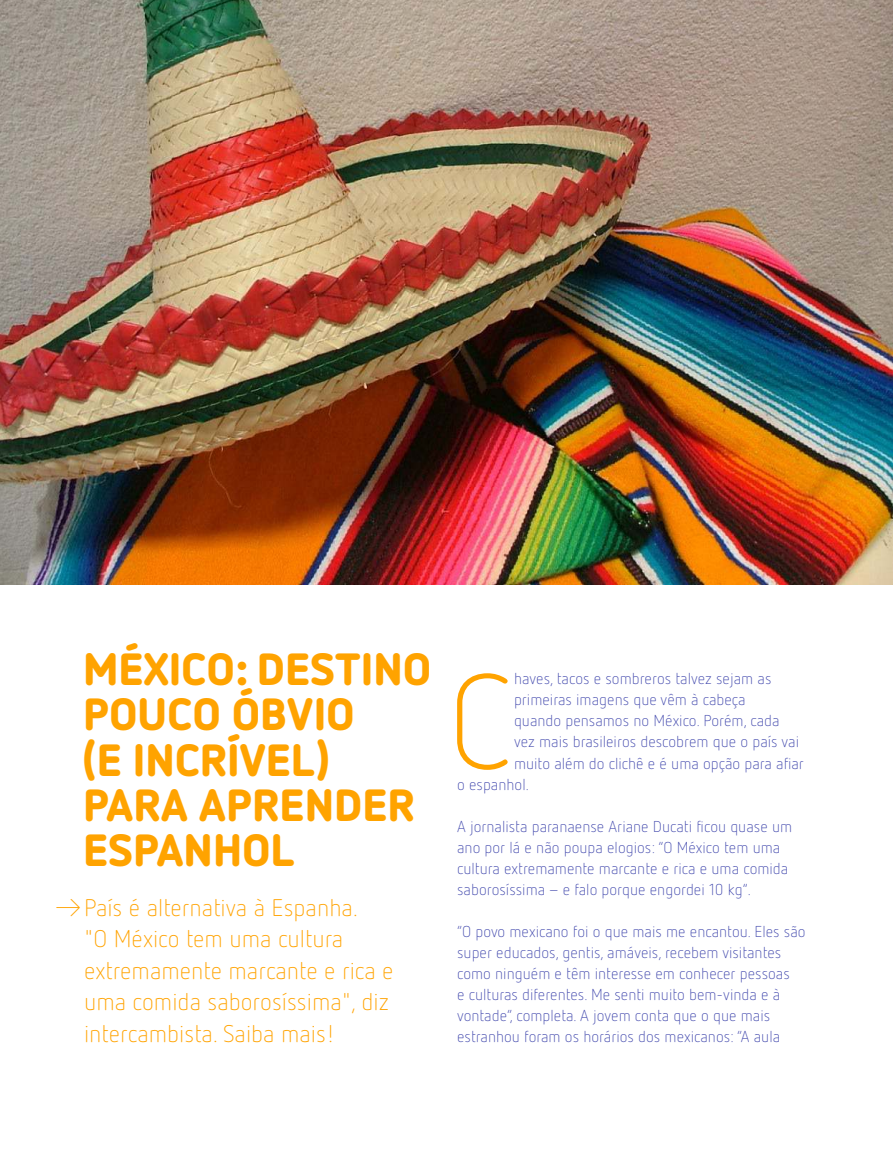
<style>
.page{position:relative;width:893px;height:1170px;background:#fff}
.page>*{position:absolute;margin:0;border:0;box-sizing:border-box;transform-origin:0 0}
.t1{font:300 133.95px "Netto OT";color:#ffa300}
.t2{font:900 45px/45px "Netto OT";color:#ffa300}
.t3{font:300 24px/31.5px "Netto OT";color:#ffa300}
.t4{font:300 15.75px/21px "Netto OT";color:#3d44ab}
</style>
<div class="page">
<img style="left:0;top:0;width:893px;height:584px">
<h2 class="t2" style="left:82px;top:647px;width:351px">MÉXICO: DESTINO<br>POUCO ÓBVIO<br>(E INCRÍVEL)<br>PARA APRENDER<br>ESPANHOL</h2>
<h3 class="t3" style="left:84px;top:891px;width:311px;text-indent:-31px">→ País é alternativa à Espanha.<br>"O México tem uma cultura extremamente marcante e rica e uma comida saborosíssima", diz intercambista. Saiba mais!</h3>
<h1 class="t1" style="left:447px;top:646px;width:68px">C</h1>
<p class="t4" style="left:514px;top:668px;width:259px">haves, tacos e sombreros talvez sejam as</p>
<p class="t4" style="left:514px;top:689px;width:233px">primeiras imagens que vêm à cabeça</p>
<p class="t4" style="left:514px;top:710px;width:267px">quando pensamos no México. Porém, cada</p>
<p class="t4" style="left:514px;top:731px;width:287px">vez mais brasileiros descobrem que o país vai</p>
<p class="t4" style="left:514px;top:752px;width:291px">muito além do clichê e é uma opção para afiar</p>
<p class="t4" style="left:457px;top:773px;width:73px">o espanhol.</p>
<p class="t4" style="left:457px;top:815px;width:337px">A jornalista paranaense Ariane Ducati ficou quase um ano por lá e não poupa elogios: “O México tem uma cultura extremamente marcante e rica e uma comida saborosíssima – e falo porque engordei 10 kg”.</p>
<p class="t4" style="left:457px;top:920px;width:350px">“O povo mexicano foi o que mais me encantou. Eles são super educados, gentis, amáveis, recebem visitantes como ninguém e têm interesse em conhecer pessoas<br>e culturas diferentes. Me senti muito bem-vinda e à vontade”, completa. A jovem conta que o que mais estranhou foram os horários dos mexicanos: “A aula</p>
</div>
